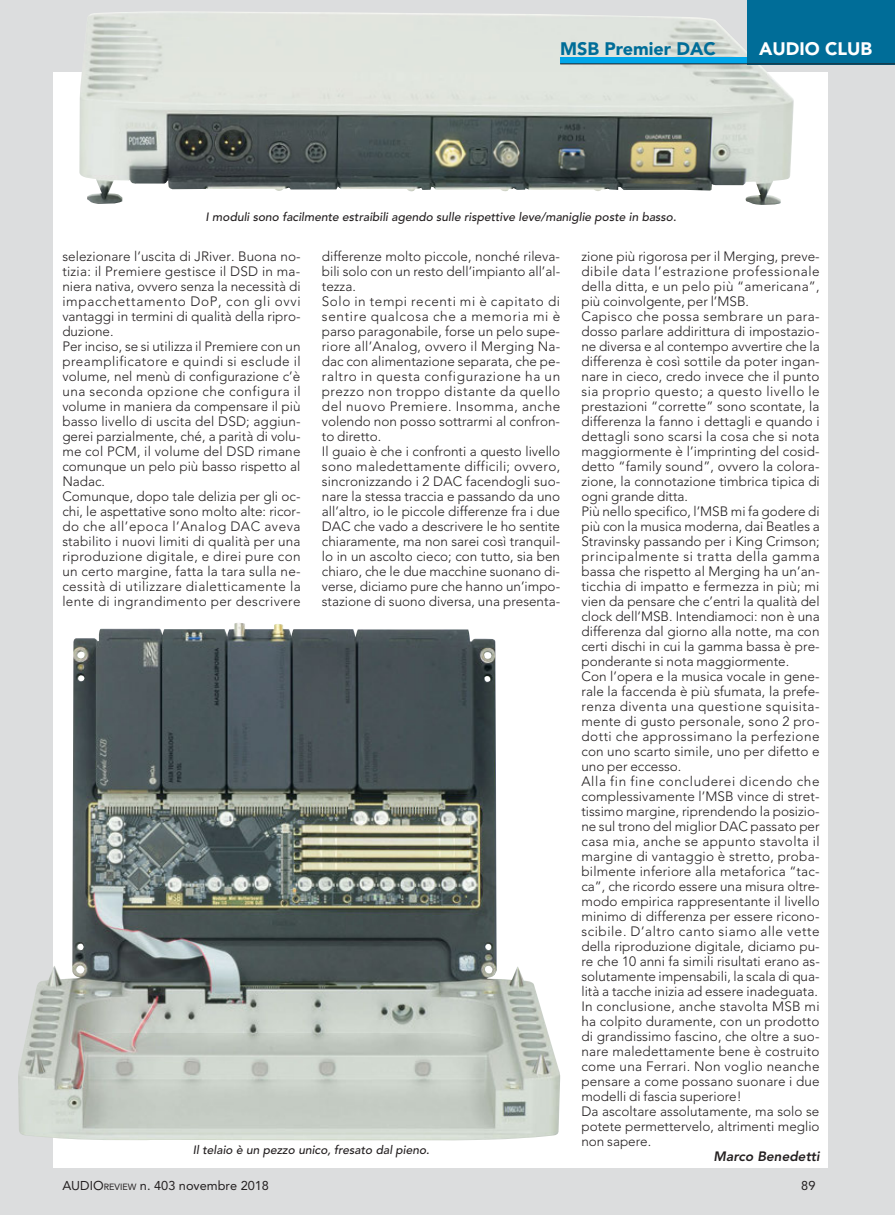
<style>
.page{position:relative;width:895px;height:1215px;background:#fff}
.page>*{position:absolute;margin:0;border:0;box-sizing:border-box;transform-origin:0 0}
.t1{font:900 18px "Avenir";color:#006d98}
.t2{font:900 18px "Avenir";color:#fff}
.t3{font:300 13.5px/15px "Avenir";letter-spacing:.005em;color:#231f20}
.t4{font:italic 800 13.5px "Avenir";color:#231f20}
.t5{font:12.75px "Avenir";color:#231f20}
.t6{font:italic 500 12px "Avenir";color:#231f20}
.s1{font-size:9px}
</style>
<div class="page">
<div style="left:4px;top:0;width:890px;height:1214px;background:#dcddde"></div>
<div style="left:53px;top:72px;width:774px;height:1095px;background:#fff"></div>
<hr style="left:0;top:0;width:3px;height:1214px;background:#dcddde">
<img style="left:79px;top:11px;width:714px;height:194px">
<img style="left:18px;top:623px;width:542px;height:517px">
<div style="left:560px;top:58px;width:334px;height:6px;background:#00a6e9"></div>
<div style="left:747px;top:0;width:147px;height:64px;background:#006d98"></div>
<hr style="left:560px;top:63px;width:334px;height:1px;background:#231f20">
<h1 class="t1" style="left:560px;top:33px;width:157px">MSB Premier DAC</h1>
<h1 class="t2" style="left:758px;top:33px;width:114px">AUDIO CLUB</h1>
<p class="t6" style="left:205px;top:210px;width:472px">I moduli sono facilmente estraibili agendo sulle rispettive leve/maniglie poste in basso.</p>
<p class="t3" style="left:322px;top:248px;width:240px">differenze molto piccole, nonché rileva&shy;bili solo con un resto dell’impianto all’al&shy;tezza.<br>Solo in tempi recenti mi è capitato di sentire qualcosa che a memoria mi è parso paragonabile, forse un pelo supe&shy;riore all’Analog, ovvero il Merging Na&shy;dac con alimentazione separata, che pe&shy;raltro in questa configurazione ha un prezzo non troppo distante da quello del nuovo Premiere. Insomma, anche volendo non posso sottrarmi al confron&shy;to diretto.<br>Il guaio è che i confronti a questo livello sono maledettamente difficili; ovvero, sincronizzando i 2 DAC facendogli suo&shy;nare la stessa traccia e passando da uno all’altro, io le piccole differenze fra i due DAC che vado a descrivere le ho sentite chiaramente, ma non sarei così tranquil&shy;lo in un ascolto cieco; con tutto, sia ben chiaro, che le due macchine suonano di&shy;verse, diciamo pure che hanno un’impo&shy;stazione di suono diversa, una presenta-</p>
<p class="t3" style="left:62px;top:248px;width:240px">selezionare l’uscita di JRiver. Buona no&shy;tizia: il Premiere gestisce il DSD in ma&shy;niera nativa, ovvero senza la necessità di impacchettamento DoP, con gli ovvi vantaggi in termini di qualità della ripro&shy;duzione.<br>Per inciso, se si utilizza il Premiere con un preamplificatore e quindi si esclude il volume, nel menù di configurazione c’è una seconda opzione che configura il volume in maniera da compensare il più basso livello di uscita del DSD; aggiun&shy;gerei parzialmente, ché, a parità di volu&shy;me col PCM, il volume del DSD rimane comunque un pelo più basso rispetto al Nadac.<br>Comunque, dopo tale delizia per gli oc&shy;chi, le aspettative sono molto alte: ricor&shy;do che all’epoca l’Analog DAC aveva stabilito i nuovi limiti di qualità per una riproduzione digitale, e direi pure con un certo margine, fatta la tara sulla ne&shy;cessità di utilizzare dialetticamente la lente di ingrandimento per descrivere</p>
<p class="t3" style="left:581px;top:248px;width:240px">zione più rigorosa per il Merging, preve&shy;dibile data l’estrazione professionale della ditta, e un pelo più “americana”, più coinvolgente, per l’MSB.<br>Capisco che possa sembrare un para&shy;dosso parlare addirittura di impostazio&shy;ne diversa e al contempo avvertire che la differenza è così sottile da poter ingan&shy;nare in cieco, credo invece che il punto sia proprio questo; a questo livello le prestazioni “corrette” sono scontate, la differenza la fanno i dettagli e quando i dettagli sono scarsi la cosa che si nota maggiormente è l’imprinting del cosid&shy;detto “family sound”, ovvero la colora&shy;zione, la connotazione timbrica tipica di ogni grande ditta.<br>Più nello specifico, l’MSB mi fa godere di più con la musica moderna, dai Beatles a Stravinsky passando per i King Crimson; principalmente si tratta della gamma bassa che rispetto al Merging ha un’an&shy;ticchia di impatto e fermezza in più; mi vien da pensare che c’entri la qualità del clock dell’MSB. Intendiamoci: non è una differenza dal giorno alla notte, ma con certi dischi in cui la gamma bassa è pre&shy;ponderante si nota maggiormente.<br>Con l’opera e la musica vocale in gene&shy;rale la faccenda è più sfumata, la prefe&shy;renza diventa una questione squisita&shy;mente di gusto personale, sono 2 pro&shy;dotti che approssimano la perfezione con uno scarto simile, uno per difetto e uno per eccesso.<br>Alla fin fine concluderei dicendo che complessivamente l’MSB vince di stret&shy;tissimo margine, riprendendo la posizio&shy;ne sul trono del miglior DAC passato per casa mia, anche se appunto stavolta il margine di vantaggio è stretto, proba&shy;bilmente inferiore alla metaforica “tac&shy;ca”, che ricordo essere una misura oltre&shy;modo empirica rappresentante il livello minimo di differenza per essere ricono&shy;scibile. D’altro canto siamo alle vette della riproduzione digitale, diciamo pu&shy;re che 10 anni fa simili risultati erano as&shy;solutamente impensabili, la scala di qua&shy;lità a tacche inizia ad essere inadeguata.<br>In conclusione, anche stavolta MSB mi ha colpito duramente, con un prodotto di grandissimo fascino, che oltre a suo&shy;nare maledettamente bene è costruito come una Ferrari. Non voglio neanche pensare a come possano suonare i due modelli di fascia superiore!<br>Da ascoltare assolutamente, ma solo se potete permettervelo, altrimenti meglio non sapere.</p>
<p class="t4" style="left:713px;top:1148px;width:108px">Marco Benedetti</p>
<p class="t6" style="left:193px;top:1142px;width:238px">Il telaio è un pezzo unico, fresato dal pieno.</p>
<p class="t5" style="left:62px;top:1175px;width:208px">AUDIO<span class="s1">REVIEW</span> n. 403 novembre 2018</p>
<p class="t5" style="left:801px;top:1175px;width:16px">89</p>
</div>
